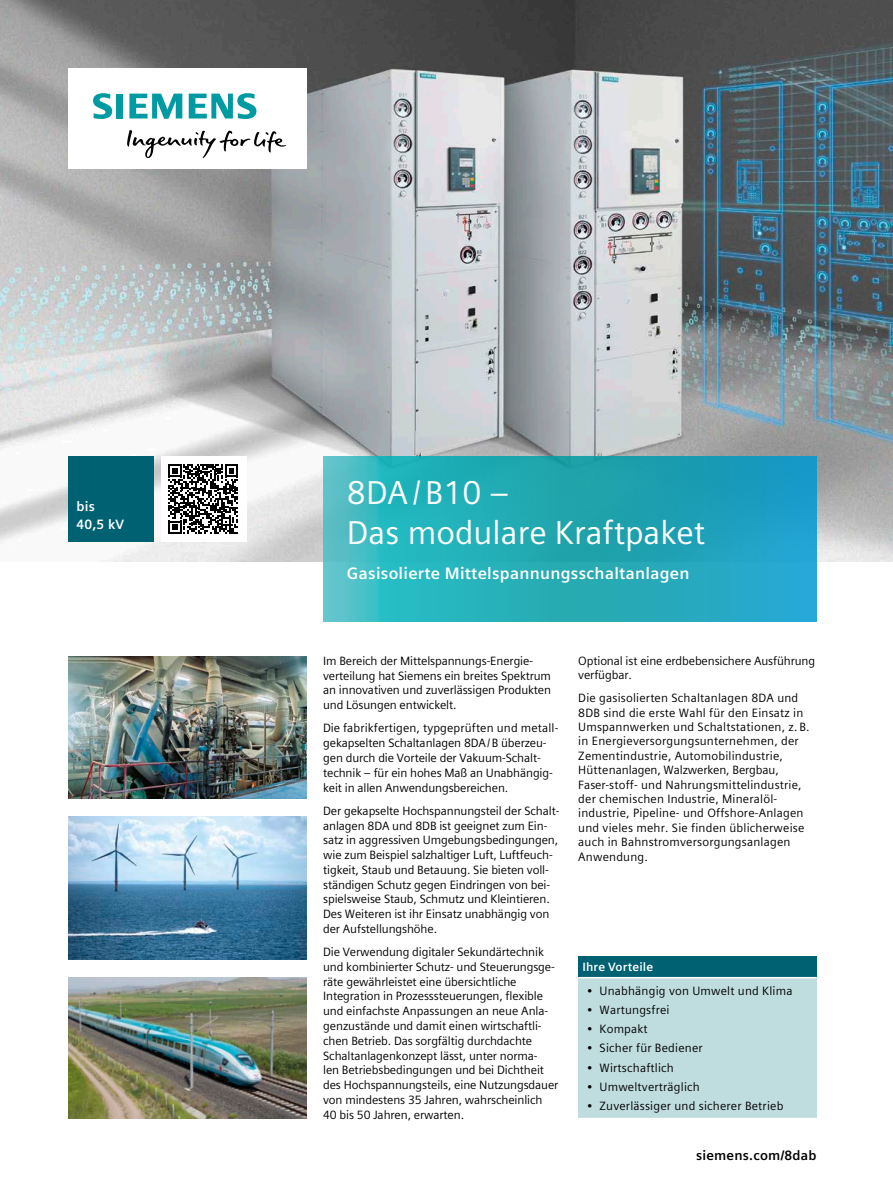
<style>
.page{position:relative;width:893px;height:1191px;background:#fff}
.page>*{position:absolute;margin:0;border:0;box-sizing:border-box;transform-origin:0 0}
.t1{font:33px/39.6px "Siemens Sans Global";color:#fff}
.t2{font:700 16.5px "Siemens Sans Global";letter-spacing:.015em;color:#fff}
.t3{font:700 13.5px "Siemens Sans Global";letter-spacing:.015em;color:#000}
.t4{font:700 13.5px/17.5px "Siemens Sans Global";letter-spacing:.015em;color:#fff}
.t5{font:12px/14.7px "Siemens Sans Global";letter-spacing:-.01em;color:#000}
.t6{font:12px/14.4px "Siemens Sans Global";letter-spacing:.015em;color:#000}
.t7{font:700 12px "Siemens Sans Global";letter-spacing:.01em;color:#fff}
</style>
<div class="page">
<img style="left:0;top:0;width:893px;height:561px">
<div style="left:68px;top:68px;width:238px;height:101px;background:#fff"></div>
<svg style="left:127px;top:130px;width:159px;height:28px"></svg>
<svg style="left:93px;top:93px;width:30px;height:26px"></svg>
<svg style="left:129px;top:94px;width:53px;height:25px"></svg>
<svg style="left:189px;top:93px;width:67px;height:26px"></svg>
<svg style="left:323px;top:456px;width:493px;height:165px;background:#26abbb"></svg>
<div style="left:68px;top:456px;width:85px;height:85px;background:#006173"></div>
<img style="left:68px;top:816px;width:238px;height:143px">
<img style="left:68px;top:978px;width:238px;height:140px">
<img style="left:68px;top:656px;width:238px;height:143px">
<div style="left:162px;top:456px;width:85px;height:85px;background:#fff"></div>
<svg style="left:168px;top:464px;width:70px;height:70px"></svg>
<div style="left:578px;top:956px;width:238px;height:21px;background:#006173"></div>
<div style="left:578px;top:977px;width:238px;height:141px;background:#bfdcdf"></div>
<hr style="left:578px;top:977px;width:238px;height:1px;background:#fff">
<p class="t4" style="left:77px;top:498px;width:49px">bis<br>40,5 kV</p>
<h1 class="t1" style="left:347px;top:473px;width:360px">8DA/B10 –<br>Das modulare Kraftpaket</h1>
<h2 class="t2" style="left:347px;top:560px;width:344px">Gasisolierte Mittelspannungsschaltanlagen</h2>
<p class="t5" style="left:323px;top:653px;width:229px">Im Bereich der Mittelspannungs-Energie&shy;verteilung hat Siemens ein breites Spektrum an innovativen und zuverlässigen Produkten und Lösungen entwickelt.</p>
<p class="t5" style="left:323px;top:721px;width:237px">Die fabrikfertigen, typgeprüften und metall&shy;gekapselten Schaltanlagen 8DA/B überzeu&shy;gen durch die Vorteile der Vakuum-Schalt&shy;technik – für ein hohes Maß an Unabhängig&shy;keit in allen Anwendungsbereichen.</p>
<p class="t5" style="left:323px;top:803px;width:238px">Der gekapselte Hochspannungsteil der Schalt&shy;anlagen 8DA und 8DB ist geeignet zum Ein&shy;satz in aggressiven Umgebungsbedingungen, wie zum Beispiel salzhaltiger Luft, Luftfeuch&shy;tigkeit, Staub und Betauung. Sie bieten voll&shy;ständigen Schutz gegen Eindringen von bei&shy;spielsweise Staub, Schmutz und Kleintieren.<br>Des Weiteren ist ihr Einsatz unabhängig von der Aufstellungshöhe.</p>
<p class="t5" style="left:323px;top:944px;width:237px">Die Verwendung digitaler Sekundärtechnik und kombinierter Schutz- und Steuerungsge&shy;räte gewährleistet eine übersichtliche Integration in Prozesssteuerungen, flexible und einfachste Anpassungen an neue Anla&shy;genzustände und damit einen wirtschaftli&shy;chen Betrieb. Das sorgfältig durchdachte Schaltanlagenkonzept lässt, unter norma-<br>len Betriebsbedingungen und bei Dichtheit des Hochspannungsteils, eine Nutzungsdauer von mindestens 35 Jahren, wahrscheinlich 40 bis 50 Jahren, erwarten.</p>
<p class="t5" style="left:578px;top:653px;width:238px">Optional ist eine erdbebensichere Ausführung verfügbar.</p>
<p class="t6" style="left:578px;top:691px;width:233px">Die gasisolierten Schaltanlagen 8DA und 8DB sind die erste Wahl für den Einsatz in Umspannwerken und Schaltstationen, z. B. in Energieversorgungsunternehmen, der Zementindustrie, Automobilindustrie, Hüttenanlagen, Walzwerken, Bergbau, Faser-stoff- und Nahrungsmittelindustrie, der chemischen Industrie, Mineralöl&shy;industrie, Pipeline- und Offshore-Anlagen und vieles mehr. Sie finden üblicherweise auch in Bahnstromversorgungsanlagen Anwendung.</p>
<p class="t7" style="left:583px;top:958px;width:72px">Ihre Vorteile</p>
<p class="t6" style="left:587px;top:983px;width:207px">• Unabhängig von Umwelt und Klima</p>
<p class="t6" style="left:587px;top:1002px;width:84px">• Wartungsfrei</p>
<p class="t6" style="left:587px;top:1022px;width:62px">• Kompakt</p>
<p class="t6" style="left:587px;top:1041px;width:117px">• Sicher für Bediener</p>
<p class="t6" style="left:587px;top:1060px;width:89px">• Wirtschaftlich</p>
<p class="t6" style="left:587px;top:1079px;width:115px">• Umweltverträglich</p>
<p class="t6" style="left:587px;top:1098px;width:198px">• Zuverlässiger und sicherer Betrieb</p>
<p class="t3" style="left:696px;top:1145px;width:122px">siemens.com/8dab</p>
</div>
